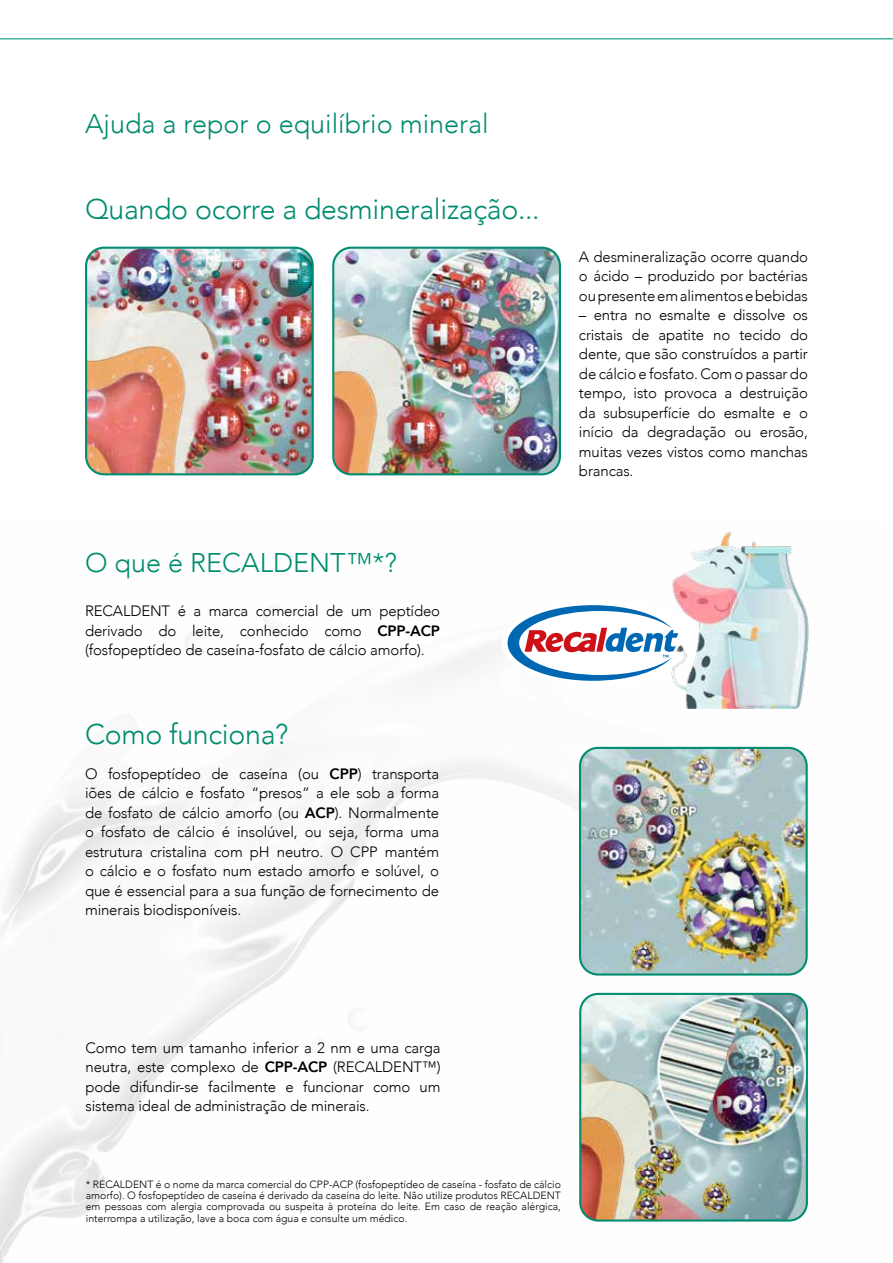
<style>
.page{position:relative;width:893px;height:1263px;background:#fff}
.page>*{position:absolute;margin:0;border:0;box-sizing:border-box;transform-origin:0 0}
.t1{font:300 28.5px "Avenir";letter-spacing:-.01em;color:#008c6f}
.t2{font:300 27px "Avenir";color:#008c6f}
.t3{font:300 15px/19.5px "Avenir";letter-spacing:-.01em;color:#000;text-align:justify}
.t4{font:300 10.5px/11.2px "Avenir";color:#000;text-align:justify}
.s1{font-weight:800}
</style>
<div class="page">
<img style="left:0;top:607px;width:808px;height:656px">
<img style="left:580px;top:994px;width:227px;height:226px">
<div style="left:579px;top:993px;width:229px;height:228px;border:2px solid #008c6f;border-radius:18px"></div>
<img style="left:580px;top:748px;width:227px;height:226px">
<div style="left:579px;top:747px;width:229px;height:228px;border:2px solid #008c6f;border-radius:18px"></div>
<img style="left:335px;top:248px;width:225px;height:226px">
<div style="left:332px;top:247px;width:229px;height:228px;border:2px solid #008c6f;border-radius:18px"></div>
<img style="left:86px;top:248px;width:225px;height:226px">
<div style="left:85px;top:247px;width:229px;height:228px;border:2px solid #008c6f;border-radius:18px"></div>
<div style="left:502px;top:599px;width:199px;height:88px;background:#fff;border-radius:50%"></div>
<svg style="left:507px;top:605px;width:149px;height:76px"></svg>
<img style="left:656px;top:532px;width:153px;height:176px">
<svg style="left:0;top:38px;width:893px;height:2px;background:#6fc4b6"></svg>
<h2 class="t2" style="left:85px;top:108px;width:405px">Ajuda a repor o equilíbrio mineral</h2>
<h1 class="t1" style="left:85px;top:192px;width:456px">Quando ocorre a desmineralização...</h1>
<h2 class="t2" style="left:85px;top:546px;width:313px">O que é RECALDENT™*?</h2>
<p class="t3" style="left:85px;top:601px;width:357px">RECALDENT é a marca comercial de um peptídeo derivado do leite, conhecido como <span class="s1">CPP-ACP </span>(fosfopeptídeo de caseína-fosfato de cálcio amorfo).</p>
<h1 class="t1" style="left:85px;top:717px;width:205px">Como funciona?</h1>
<p class="t3" style="left:85px;top:764px;width:356px">O fosfopeptídeo de caseína (ou <span class="s1">CPP</span>) transporta iões de cálcio e fosfato “presos” a ele sob a forma de fosfato de cálcio amorfo (ou <span class="s1">ACP</span>). Normalmente o fosfato de cálcio é insolúvel, ou seja, forma uma estrutura cristalina com pH neutro. O CPP mantém o cálcio e o fosfato num estado amorfo e solúvel, o que é essencial para a sua função de fornecimento de minerais biodisponíveis.</p>
<p class="t3" style="left:579px;top:247px;width:230px">A desmineralização ocorre quando o ácido – produzido por bactérias ou presente em alimentos e bebidas</p>
<p class="t3" style="left:579px;top:305px;width:230px">– entra no esmalte e dissolve os cristais de apatite no tecido do dente, que são construídos a partir de cálcio e fosfato. Com o passar do tempo, isto provoca a destruição da subsuperfície do esmalte e o início da degradação ou erosão, muitas vezes vistos como manchas brancas.</p>
<p class="t3" style="left:86px;top:1038px;width:357px">Como tem um tamanho inferior a 2 nm e uma carga neutra, este complexo de <span class="s1">CPP-ACP</span> (RECALDENT™) pode difundir-se facilmente e funcionar como um sistema ideal de administração de minerais.</p>
<p class="t4" style="left:86px;top:1178px;width:477px">* RECALDENT é o nome da marca comercial do CPP-ACP (fosfopeptídeo de caseína - fosfato de cálcio amorfo). O fosfopeptídeo de caseína é derivado da caseína do leite. Não utilize produtos RECALDENT em pessoas com alergia comprovada ou suspeita à proteína do leite. Em caso de reação alérgica, interrompa a utilização, lave a boca com água e consulte um médico.</p>
</div>
